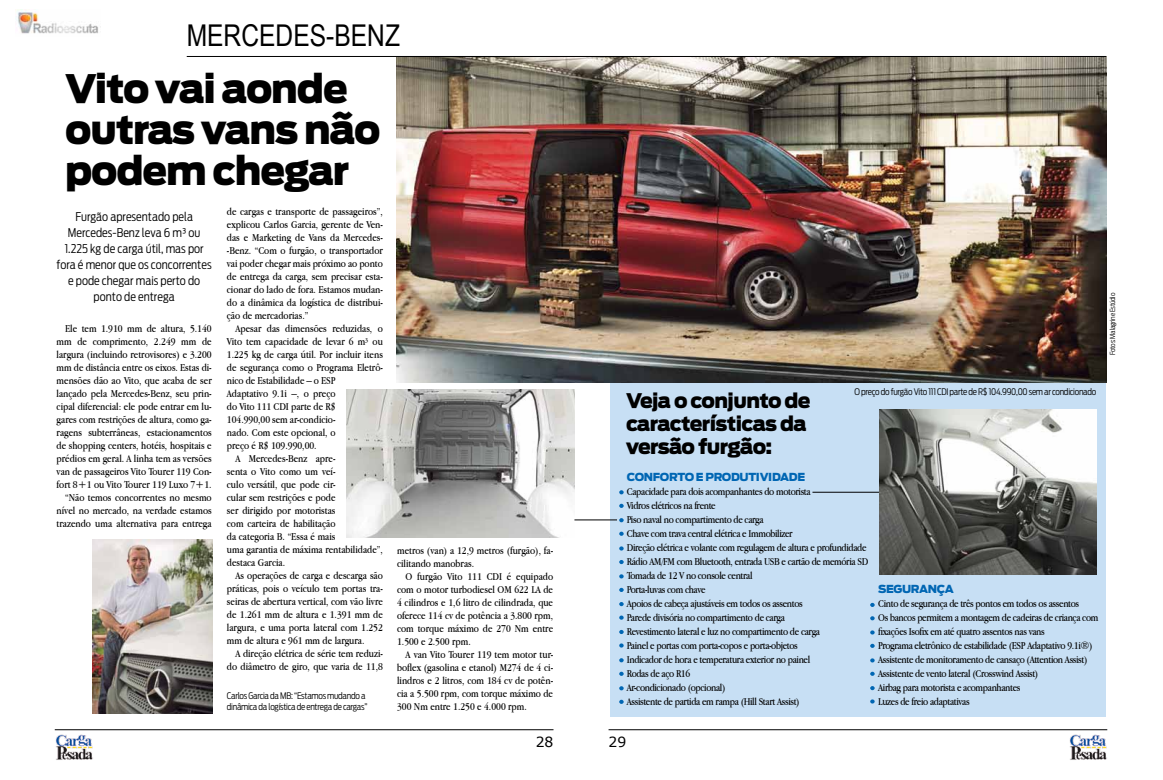
<style>
.page{position:relative;width:1163px;height:780px;background:#fff}
.page>*{position:absolute;margin:0;border:0;box-sizing:border-box;transform-origin:0 0}
.t1{font:900 39px/41px "Antenna";letter-spacing:-.03em;color:#000}
.t2{font:30px "Arial Narrow";color:#000}
.t3{font:900 20px/23px "Antenna";letter-spacing:-.03em;color:#000}
.t4{font:14px "Verdana";color:#000}
.t5{font:300 12px/16px "Antenna Cond";color:#000;text-align:center}
.t6{font:11px/13px "Apple Garamond";color:#000;text-align:justify}
.t7{font:11px/14px "Apple Garamond";letter-spacing:-.03em;color:#000}
.t8{font:900 11px "Antenna";letter-spacing:-.03em;color:#0066b3}
.t9{font:300 9px/11px "Antenna Cond";letter-spacing:-.03em;color:#000}
.t10{font:300 7px "Antenna Cond";letter-spacing:-.03em;color:#000}
</style>
<div class="page">
<div style="left:609px;top:378px;width:496px;height:339px;background:#c7dff4"></div>
<img style="left:396px;top:57px;width:710px;height:325px">
<hr style="left:55px;top:729px;width:498px;height:1px;background:#000">
<img style="left:55px;top:734px;width:38px;height:26px">
<hr style="left:608px;top:729px;width:499px;height:1px;background:#000">
<img style="left:1069px;top:734px;width:38px;height:26px">
<hr style="left:187px;top:56px;width:919px;height:1px;background:#000">
<img style="left:93px;top:539px;width:119px;height:174px">
<img style="left:347px;top:389px;width:227px;height:148px">
<svg style="left:619px;top:490px;width:4px;height:4px"></svg>
<svg style="left:619px;top:503px;width:4px;height:5px"></svg>
<svg style="left:619px;top:518px;width:4px;height:4px"></svg>
<svg style="left:619px;top:531px;width:4px;height:5px"></svg>
<svg style="left:619px;top:546px;width:4px;height:4px"></svg>
<svg style="left:619px;top:560px;width:4px;height:4px"></svg>
<svg style="left:619px;top:574px;width:4px;height:4px"></svg>
<svg style="left:619px;top:587px;width:4px;height:5px"></svg>
<svg style="left:619px;top:602px;width:4px;height:4px"></svg>
<svg style="left:619px;top:615px;width:4px;height:4px"></svg>
<svg style="left:619px;top:630px;width:4px;height:4px"></svg>
<svg style="left:619px;top:643px;width:4px;height:4px"></svg>
<svg style="left:619px;top:658px;width:4px;height:4px"></svg>
<svg style="left:619px;top:671px;width:4px;height:4px"></svg>
<svg style="left:619px;top:686px;width:4px;height:4px"></svg>
<svg style="left:619px;top:699px;width:4px;height:4px"></svg>
<svg style="left:870px;top:603px;width:4px;height:4px"></svg>
<svg style="left:870px;top:616px;width:4px;height:4px"></svg>
<svg style="left:870px;top:630px;width:4px;height:4px"></svg>
<svg style="left:870px;top:643px;width:4px;height:5px"></svg>
<svg style="left:870px;top:658px;width:4px;height:4px"></svg>
<svg style="left:870px;top:671px;width:4px;height:4px"></svg>
<svg style="left:870px;top:686px;width:4px;height:4px"></svg>
<svg style="left:870px;top:699px;width:4px;height:4px"></svg>
<hr style="left:812px;top:491px;width:71px;height:1px;background:#000">
<img style="left:879px;top:409px;width:216px;height:165px">
<img style="left:15px;top:10px;width:83px;height:24px">
<hr style="left:574px;top:519px;width:43px;height:1px;background:#000">
<h2 class="t2" style="left:187px;top:13px;width:215px">MERCEDES-BENZ</h2>
<h1 class="t1" style="left:65px;top:68px;width:317px">Vito vai aonde outras vans não podem chegar</h1>
<p class="t5" style="left:57px;top:208px;width:156px">Furgão apresentado pela<br>Mercedes-Benz leva 6 m³ ou<br>1.225 kg de carga útil, mas por fora é menor que os concorrentes e pode chegar mais perto do ponto de entrega</p>
<p class="t6" style="left:227px;top:204px;width:157px">de cargas e transporte de passageiros”, explicou Carlos Garcia, gerente de Ven&shy;das e Marketing de Vans da Mercedes--Benz. “Com o furgão, o transportador vai poder chegar mais próximo ao ponto de entrega da carga, sem precisar esta&shy;cionar do lado de fora. Estamos mudan&shy;do a dinâmica da logística de distribui&shy;ção de mercadorias.”</p>
<p class="t6" style="left:235px;top:321px;width:149px">Apesar das dimensões reduzidas, o</p>
<p class="t6" style="left:227px;top:334px;width:157px">Vito tem capacidade de levar 6 m³ ou</p>
<p class="t6" style="left:227px;top:347px;width:157px">1.225 kg de carga útil. Por incluir itens</p>
<p class="t6" style="left:227px;top:360px;width:157px">de segurança como o Programa Eletrô-</p>
<p class="t6" style="left:227px;top:373px;width:110px">nico de Estabilidade – o ESP</p>
<p class="t6" style="left:227px;top:386px;width:110px">Adaptativo 9.1i –, o preço</p>
<p class="t6" style="left:227px;top:399px;width:110px">do Vito 111 CDI parte de R$</p>
<p class="t6" style="left:227px;top:412px;width:110px">104.990,00 sem ar-condicio-</p>
<p class="t6" style="left:227px;top:425px;width:110px">nado. Com este opcional, o</p>
<p class="t6" style="left:227px;top:438px;width:91px">preço é R$ 109.990,00.</p>
<p class="t6" style="left:235px;top:451px;width:101px">A Mercedes-Benz apre-</p>
<p class="t6" style="left:227px;top:464px;width:110px">senta o Vito como um veí-</p>
<p class="t6" style="left:227px;top:477px;width:110px">culo versátil, que pode cir-</p>
<p class="t6" style="left:227px;top:490px;width:110px">cular sem restrições e pode</p>
<p class="t6" style="left:227px;top:503px;width:110px">ser dirigido por motoristas</p>
<p class="t6" style="left:227px;top:516px;width:110px">com carteira de habilitação</p>
<p class="t6" style="left:227px;top:529px;width:110px">da categoria B. “Essa é mais</p>
<p class="t6" style="left:227px;top:542px;width:157px">uma garantia de máxima rentabilidade”,</p>
<p class="t6" style="left:227px;top:555px;width:60px">destaca Garcia.</p>
<p class="t6" style="left:235px;top:568px;width:149px">As operações de carga e descarga são</p>
<p class="t6" style="left:227px;top:581px;width:157px">práticas, pois o veículo tem portas tra-</p>
<p class="t6" style="left:227px;top:594px;width:157px">seiras de abertura vertical, com vão livre</p>
<p class="t6" style="left:227px;top:607px;width:157px">de 1.261 mm de altura e 1.391 mm de</p>
<p class="t6" style="left:227px;top:620px;width:157px">largura, e uma porta lateral com 1.252</p>
<p class="t6" style="left:227px;top:633px;width:139px">mm de altura e 961 mm de largura.</p>
<p class="t6" style="left:235px;top:646px;width:149px">A direção elétrica de série tem reduzi-</p>
<p class="t6" style="left:227px;top:659px;width:157px">do diâmetro de giro, que varia de 11,8</p>
<p class="t6" style="left:57px;top:321px;width:157px;text-align:right">Ele tem 1.910 mm de altura, 5.140 mm de comprimento, 2.249 mm de largura (incluindo retrovisores) e 3.200 mm de distância entre os eixos. Estas di&shy;mensões dão ao Vito, que acaba de ser lançado pela Mercedes-Benz, seu prin&shy;cipal diferencial: ele pode entrar em lu&shy;gares com restrições de altura, como ga&shy;ragens subterrâneas, estacionamentos de shopping centers, hotéis, hospitais e prédios em geral. A linha tem as versões van de passageiros Vito Tourer 119 Con&shy;fort 8+1 ou Vito Tourer 119 Luxo 7+1. “Não temos concorrentes no mesmo nível no mercado, na verdade estamos trazendo uma alternativa para entrega</p>
<p class="t9" style="left:227px;top:690px;width:142px">Carlos Garcia da MB: “Estamos mudando a dinâmica da logística de entrega de cargas”</p>
<p class="t6" style="left:397px;top:543px;width:157px">metros (van) a 12,9 metros (furgão), fa&shy;cilitando manobras.</p>
<p class="t6" style="left:397px;top:569px;width:157px;text-indent:9px">O furgão Vito 111 CDI é equipado com o motor turbodiesel OM 622 LA de 4 cilindros e 1,6 litro de cilindrada, que oferece 114 cv de potência a 3.800 rpm, com torque máximo de 270 Nm entre 1.500 e 2.500 rpm.</p>
<p class="t6" style="left:397px;top:647px;width:157px;text-indent:9px">A van Vito Tourer 119 tem motor tur&shy;boflex (gasolina e etanol) M274 de 4 ci&shy;lindros e 2 litros, com 184 cv de potên&shy;cia a 5.500 rpm, com torque máximo de 300 Nm entre 1.250 e 4.000 rpm.</p>
<h3 class="t3" style="left:626px;top:389px;width:186px">Veja o conjunto de características da versão furgão:</h3>
<p class="t9" style="left:854px;top:386px;width:243px">O preço do furgão Vito 111 CDI parte de R$ 104.990,00 sem ar condicionado</p>
<p class="t8" style="left:626px;top:469px;width:180px">CONFORTO E PRODUTIVIDADE</p>
<p class="t7" style="left:626px;top:484px;width:243px">Capacidade para dois acompanhantes do motorista<br>Vidros elétricos na frente<br>Piso naval no compartimento de carga<br>Chave com trava central elétrica e Immobilizer<br>Direção elétrica e volante com regulagem de altura e profundidade Rádio AM/FM com Bluetooth, entrada USB e cartão de memória SD Tomada de 12 V no console central<br>Porta-luvas com chave<br>Apoios de cabeça ajustáveis em todos os assentos<br>Parede divisória no compartimento de carga<br>Revestimento lateral e luz no compartimento de carga<br>Painel e portas com porta-copos e porta-objetos<br>Indicador de hora e temperatura exterior no painel<br>Rodas de aço R16<br>Ar-condicionado (opcional)<br>Assistente de partida em rampa (Hill Start Assist)</p>
<p class="t8" style="left:878px;top:582px;width:77px">SEGURANÇA</p>
<p class="t7" style="left:878px;top:596px;width:222px">Cinto de segurança de três pontos em todos os assentos<br>Os bancos permitem a montagem de cadeiras de criança com fixações Isofix em até quatro assentos nas vans<br>Programa eletrônico de estabilidade (ESP Adaptativo 9.1i®)<br>Assistente de monitoramento de cansaço (Attention Assist)<br>Assistente de vento lateral (Crosswind Assist)<br>Airbag para motorista e acompanhantes<br>Luzes de freio adaptativas</p>
<p class="t4" style="left:535px;top:733px;width:19px">28</p>
<p class="t4" style="left:608px;top:733px;width:19px">29</p>
<p class="t10" style="left:1108px;top:355px;width:64px;rotate:-90deg">Fotos: Malagrine Estúdio</p>
</div>
